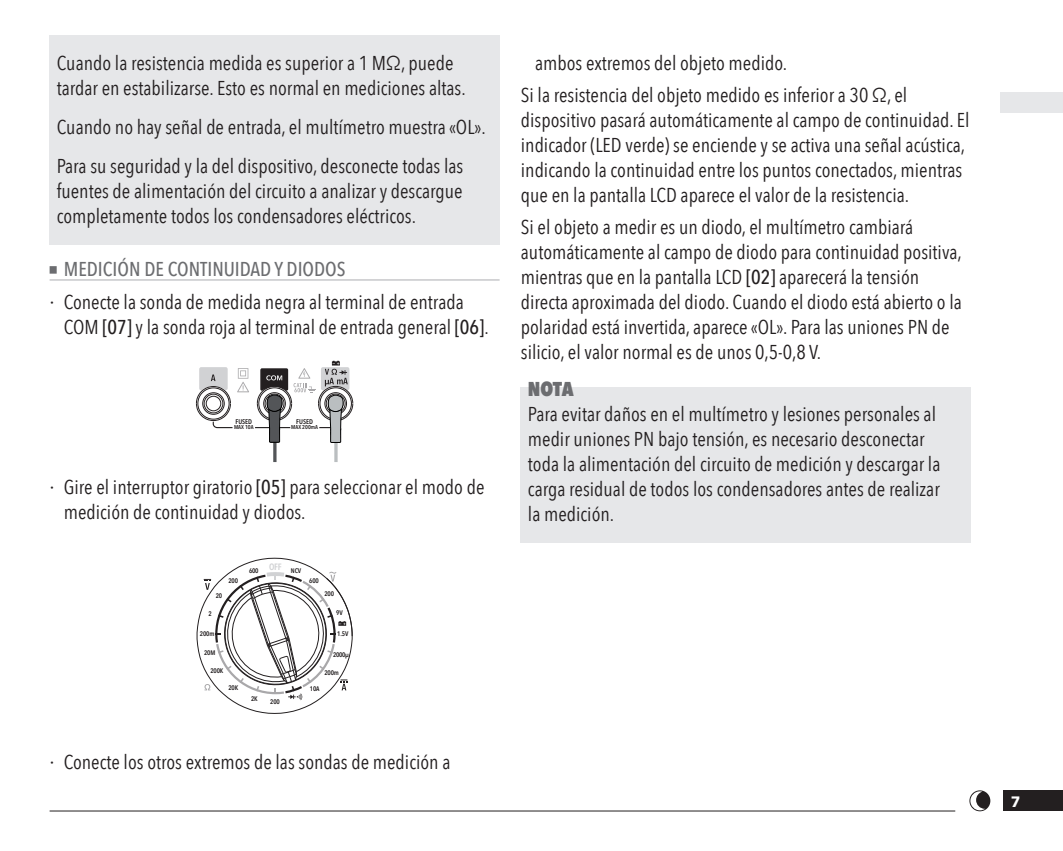
<style>
.page{position:relative;width:1063px;height:851px;background:#fff}
.page>*{position:absolute;margin:0;border:0;box-sizing:border-box;transform-origin:0 0}
.TEKST{font:20px/25px "Avenir Next Condensed";color:#231f20}
.TEKST_-_NOTE_IMPORTANT{font:20px/25px "Avenir Next Condensed";color:#231f20}
.TITLE_-_NIV2{font:500 20px "Avenir Next Condensed";color:#6c6d70}
.TITLE_-_NOTE_IMPORTANT{font:800 20px "Avenir Next Condensed";color:#6c6d70}
.t1{font:700 15px "Avenir Next";color:#fff}
.t2{font:600 9.25px "Avenir Next Condensed";color:#d1d2d4}
.t3{font:600 6.75px "Avenir Next Condensed";letter-spacing:-.025em;color:#231f20}
.t4{font:600 5.75px "Avenir Next Condensed";color:#231f20}
.s1{font-family:"Avenir Next"}
.s2{font-weight:500}
</style>
<div class="page">
<div style="left:1004px;top:790px;width:59px;height:20px;background:#231f20"></div>
<hr style="left:50px;top:810px;width:905px;height:1px;background:#231f20">
<div style="left:1001px;top:92px;width:62px;height:21px;background:#e6e7e9"></div>
<svg style="left:969px;top:790px;width:21px;height:21px"></svg>
<div style="left:50px;top:35px;width:450px;height:81px;background:#e6e7e9"></div>
<div style="left:50px;top:100px;width:450px;height:55px;background:#e6e7e9"></div>
<div style="left:50px;top:139px;width:450px;height:105px;background:#e6e7e9"></div>
<div style="left:50px;top:266px;width:7px;height:7px;background:#6c6d70"></div>
<hr style="left:50px;top:279px;width:450px;height:1px;background:#bcbdc0">
<svg style="left:196px;top:367px;width:53px;height:61px"></svg>
<svg style="left:255px;top:360px;width:99px;height:102px"></svg>
<svg style="left:196px;top:557px;width:157px;height:157px"></svg>
<div style="left:521px;top:387px;width:450px;height:155px;background:#e6e7e9"></div>
<p class="TEKST_-_NOTE_IMPORTANT" style="left:57px;top:49px;width:411px">Cuando la resistencia medida es superior a 1 MΩ, puede tardar en estabilizarse. Esto es normal en mediciones altas.</p>
<p class="TEKST_-_NOTE_IMPORTANT" style="left:57px;top:113px;width:431px">Cuando no hay señal de entrada, el multímetro muestra «OL».</p>
<p class="TEKST_-_NOTE_IMPORTANT" style="left:57px;top:153px;width:408px;text-align:justify">Para su seguridad y la del dispositivo, desconecte todas las fuentes de alimentación del circuito a analizar y descargue completamente todos los condensadores eléctricos.</p>
<p class="TITLE_-_NIV2" style="left:64px;top:257px;width:283px">MEDICIÓN DE CONTINUIDAD Y DIODOS</p>
<p class="TEKST" style="left:64px;top:288px;width:426px;text-indent:-14px"><span class="s1">·</span> Conecte la sonda de medida negra al terminal de entrada<br>COM <span class="s2">[07]</span> y la sonda roja al terminal de entrada general <span class="s2">[06]</span>.</p>
<p class="t3" style="left:235px;top:415px;width:18px">FUSED</p>
<p class="t4" style="left:234px;top:422px;width:21px">MAX 10A</p>
<p class="t3" style="left:296px;top:415px;width:18px">FUSED</p>
<p class="t4" style="left:291px;top:422px;width:28px">MAX 200mA</p>
<p class="TEKST" style="left:64px;top:473px;width:422px;text-indent:-14px"><span class="s1">·</span> Gire el interruptor giratorio <span class="s2">[05]</span> para seleccionar el modo de medición de continuidad y diodos.</p>
<p class="t2" style="left:269px;top:558px;width:34px">OFF <sub>NCV</sub></p>
<p class="t3" style="left:309px;top:574px;width:11px">600</p>
<p class="t3" style="left:324px;top:587px;width:11px">200</p>
<p class="t3" style="left:336px;top:607px;width:8px">9V</p>
<p class="t3" style="left:337px;top:627px;width:13px">1.5V</p>
<p class="t3" style="left:333px;top:648px;width:17px">2000µ</p>
<p class="t3" style="left:324px;top:667px;width:16px">200m</p>
<p class="t3" style="left:310px;top:682px;width:11px">10A</p>
<p class="t3" style="left:270px;top:695px;width:11px">200</p>
<p class="t3" style="left:249px;top:564px;width:11px">600</p>
<p class="t3" style="left:228px;top:574px;width:11px">200</p>
<p class="t3" style="left:216px;top:589px;width:8px">20</p>
<p class="t3" style="left:209px;top:607px;width:5px">2</p>
<p class="t3" style="left:200px;top:628px;width:16px">200m</p>
<p class="t3" style="left:204px;top:647px;width:13px">20M</p>
<p class="t3" style="left:210px;top:664px;width:14px">200K</p>
<p class="t3" style="left:228px;top:682px;width:11px">20K</p>
<p class="t3" style="left:251px;top:692px;width:8px">2K</p>
<p class="TEKST" style="left:50px;top:748px;width:402px"><span class="s1">·</span> Conecte los otros extremos de las sondas de medición a</p>
<p class="TEKST" style="left:535px;top:49px;width:254px">ambos extremos del objeto medido.</p>
<p class="TEKST" style="left:521px;top:81px;width:450px">Si la resistencia del objeto medido es inferior a 30 Ω, el dispositivo pasará automáticamente al campo de continuidad. El indicador (LED verde) se enciende y se activa una señal acústica, indicando la continuidad entre los puntos conectados, mientras que en la pantalla LCD aparece el valor de la resistencia.</p>
<p class="TEKST" style="left:521px;top:213px;width:443px">Si el objeto a medir es un diodo, el multímetro cambiará automáticamente al campo de diodo para continuidad positiva, mientras que en la pantalla LCD <span class="s2">[02]</span> aparecerá la tensión directa aproximada del diodo. Cuando el diodo está abierto o la polaridad está invertida, aparece «OL». Para las uniones PN de silicio, el valor normal es de unos 0,5-0,8 V.</p>
<p class="TITLE_-_NOTE_IMPORTANT" style="left:528px;top:376px;width:47px">NOTA</p>
<p class="TEKST_-_NOTE_IMPORTANT" style="left:528px;top:400px;width:414px">Para evitar daños en el multímetro y lesiones personales al medir uniones PN bajo tensión, es necesario desconectar toda la alimentación del circuito de medición y descargar la carga residual de todos los condensadores antes de realizar la medición.</p>
<p class="t1" style="left:1011px;top:788px;width:11px">7</p>
</div>
